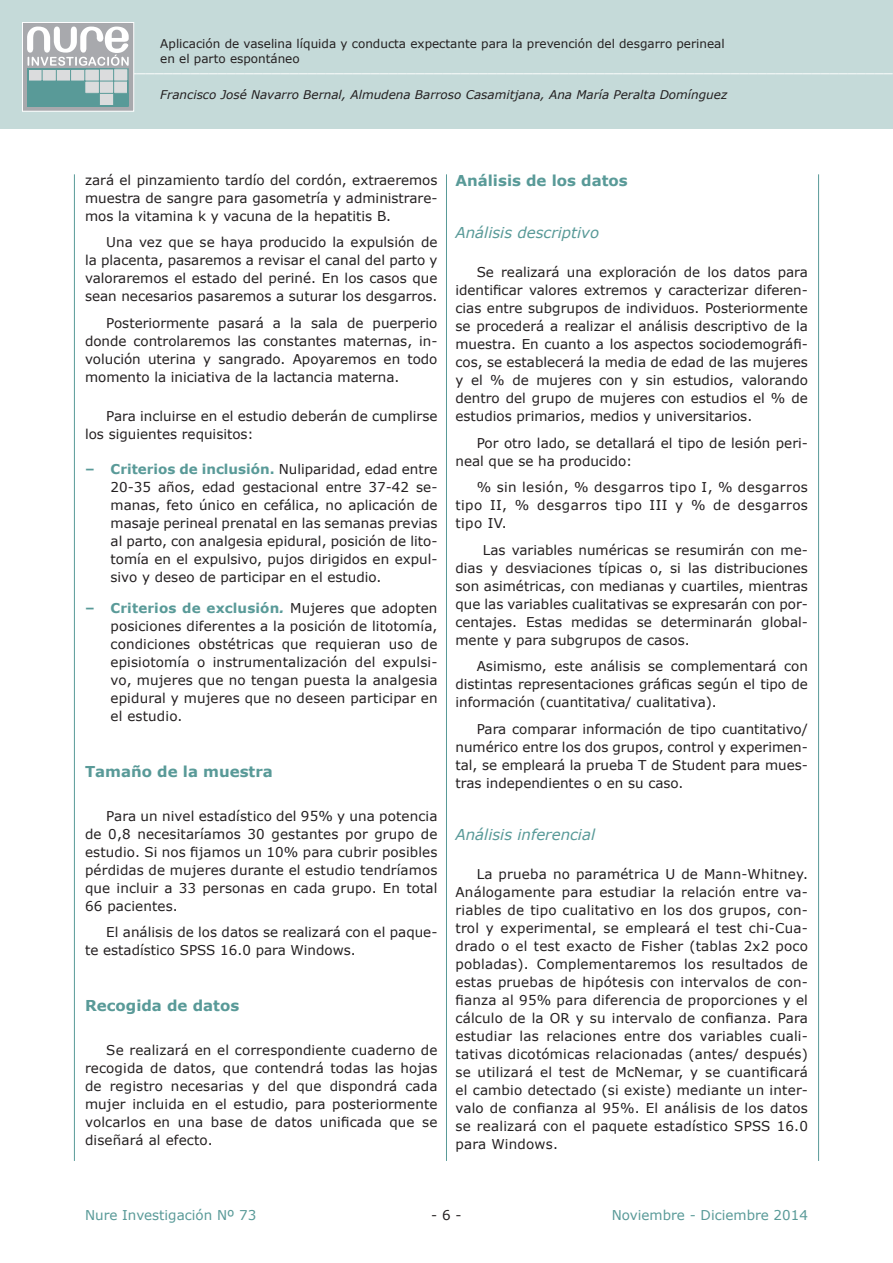
<style>
.page{position:relative;width:893px;height:1263px;background:#fff}
.page>*{position:absolute;margin:0;border:0;box-sizing:border-box;transform-origin:0 0}
.t1{font:18px "Times";color:#fff}
.t2{font:700 15px "Verdana";color:#599a98}
.t3{font:italic 15px "Verdana";color:#599a98}
.t4{font:13.5px/18px "Verdana";color:#231f20;text-align:justify}
.t5{font:13.5px "Verdana";color:#599a98}
.t6{font:12px/14.4px "Verdana";color:#231f20}
.t7{font:italic 12px "Verdana";color:#231f20}
.s1{font-weight:700;color:#599a98}
.s2{font-weight:700;font-style:italic;color:#599a98}
</style>
<div class="page">
<div style="left:0;top:0;width:893px;height:128px;background:#c5dad9"></div>
<div style="left:22px;top:23px;width:112px;height:88px;background:#a8a9ad"></div>
<svg style="left:27px;top:27px;width:102px;height:80px"></svg>
<div style="left:22px;top:22px;width:112px;height:90px;border:1px solid #fff"></div>
<hr style="left:446px;top:174px;width:1px;height:987px;background:#599a98">
<hr style="left:74px;top:174px;width:1px;height:987px;background:#599a98">
<hr style="left:818px;top:174px;width:1px;height:987px;background:#599a98">
<p class="t6" style="left:160px;top:37px;width:566px">Aplicación de vaselina líquida y conducta expectante para la prevención del desgarro perineal en el parto espontáneo</p>
<p class="t7" style="left:160px;top:86px;width:568px">Francisco José Navarro Bernal, Almudena Barroso Casamitjana, Ana María Peralta Domínguez</p>
<h1 class="t1" style="left:56px;top:56px;width:838px">_____________________________________________________________________________________________</h1>
<p class="t4" style="left:85px;top:171px;width:354px">zará el pinzamiento tardío del cordón, extraeremos muestra de sangre para gasometría y administrare&shy;mos la vitamina k y vacuna de la hepatitis B.</p>
<p class="t4" style="left:85px;top:233px;width:354px;text-indent:21px">Una vez que se haya producido la expulsión de la placenta, pasaremos a revisar el canal del parto y valoraremos el estado del periné. En los casos que sean necesarios pasaremos a suturar los desgarros.</p>
<p class="t4" style="left:85px;top:314px;width:354px;text-indent:21px">Posteriormente pasará a la sala de puerperio donde controlaremos las constantes maternas, in&shy;volución uterina y sangrado. Apoyaremos en todo momento la iniciativa de la lactancia materna.</p>
<p class="t4" style="left:85px;top:407px;width:354px;text-indent:21px">Para incluirse en el estudio deberán de cumplirse los siguientes requisitos:</p>
<p class="t4" style="left:111px;top:460px;width:328px;text-indent:-26px"><span class="s1">– Criterios de inclusión.</span> Nuliparidad, edad entre 20-35 años, edad gestacional entre 37-42 se&shy;manas, feto único en cefálica, no aplicación de masaje perineal prenatal en las semanas previas al parto, con analgesia epidural, posición de lito&shy;tomía en el expulsivo, pujos dirigidos en expul&shy;sivo y deseo de participar en el estudio.</p>
<p class="t4" style="left:111px;top:599px;width:328px;text-indent:-26px"><span class="s1">– Criterios de exclusión</span><span class="s2">.</span> Mujeres que adopten posiciones diferentes a la posición de litotomía, condiciones obstétricas que requieran uso de episiotomía o instrumentalización del expulsi&shy;vo, mujeres que no tengan puesta la analgesia epidural y mujeres que no deseen participar en el estudio.</p>
<p class="t2" style="left:85px;top:761px;width:189px">Tamaño de la muestra</p>
<p class="t4" style="left:85px;top:806px;width:354px;text-indent:21px">Para un nivel estadístico del 95% y una potencia de 0,8 necesitaríamos 30 gestantes por grupo de estudio. Si nos fijamos un 10% para cubrir posibles pérdidas de mujeres durante el estudio tendríamos que incluir a 33 personas en cada grupo. En total 66 pacientes.</p>
<p class="t4" style="left:85px;top:923px;width:354px;text-indent:21px">El análisis de los datos se realizará con el paque&shy;te estadístico SPSS 16.0 para Windows.</p>
<p class="t2" style="left:85px;top:995px;width:156px">Recogida de datos</p>
<p class="t4" style="left:85px;top:1041px;width:354px;text-indent:21px">Se realizará en el correspondiente cuaderno de recogida de datos, que contendrá todas las hojas de registro necesarias y del que dispondrá cada mujer incluida en el estudio, para posteriormente volcarlos en una base de datos unificada que se diseñará al efecto.</p>
<p class="t2" style="left:455px;top:170px;width:174px">Análisis de los datos</p>
<p class="t3" style="left:455px;top:222px;width:145px">Análisis descriptivo</p>
<p class="t4" style="left:455px;top:263px;width:354px;text-indent:21px">Se realizará una exploración de los datos para identificar valores extremos y caracterizar diferen&shy;cias entre subgrupos de individuos. Posteriormente se procederá a realizar el análisis descriptivo de la muestra. En cuanto a los aspectos sociodemográfi&shy;cos, se establecerá la media de edad de las mujeres y el % de mujeres con y sin estudios, valorando dentro del grupo de mujeres con estudios el % de estudios primarios, medios y universitarios.</p>
<p class="t4" style="left:455px;top:433px;width:354px;text-indent:21px">Por otro lado, se detallará el tipo de lesión peri&shy;neal que se ha producido:</p>
<p class="t4" style="left:455px;top:478px;width:354px;text-indent:21px">% sin lesión, % desgarros tipo I, % desgarros tipo II, % desgarros tipo III y % de desgarros tipo IV.</p>
<p class="t4" style="left:455px;top:540px;width:354px;text-indent:27px">Las variables numéricas se resumirán con me&shy;dias y desviaciones típicas o, si las distribuciones son asimétricas, con medianas y cuartiles, mientras que las variables cualitativas se expresarán con por&shy;centajes. Estas medidas se determinarán global&shy;mente y para subgrupos de casos.</p>
<p class="t4" style="left:455px;top:657px;width:354px;text-indent:21px">Asimismo, este análisis se complementará con distintas representaciones gráficas según el tipo de información (cuantitativa/ cualitativa).</p>
<p class="t4" style="left:455px;top:719px;width:354px;text-indent:21px">Para comparar información de tipo cuantitativo/ numérico entre los dos grupos, control y experimen&shy;tal, se empleará la prueba T de Student para mues&shy;tras independientes o en su caso.</p>
<p class="t3" style="left:455px;top:824px;width:141px">Análisis inferencial</p>
<p class="t4" style="left:455px;top:865px;width:354px;text-indent:21px">La prueba no paramétrica U de Mann-Whitney.<br>Análogamente para estudiar la relación entre va&shy;riables de tipo cualitativo en los dos grupos, con&shy;trol y experimental, se empleará el test chi-Cua&shy;drado o el test exacto de Fisher (tablas 2x2 poco pobladas). Complementaremos los resultados de estas pruebas de hipótesis con intervalos de con&shy;fianza al 95% para diferencia de proporciones y el cálculo de la OR y su intervalo de confianza. Para estudiar las relaciones entre dos variables cuali&shy;tativas dicotómicas relacionadas (antes/ después) se utilizará el test de McNemar, y se cuantificará el cambio detectado (si existe) mediante un inter&shy;valo de confianza al 95%. El análisis de los datos se realizará con el paquete estadístico SPSS 16.0 para Windows.</p>
<p class="t5" style="left:85px;top:1206px;width:173px">Nure Investigación Nº 73</p>
<p class="t4" style="left:431px;top:1206px;width:32px">- 6 -</p>
<p class="t5" style="left:612px;top:1206px;width:198px">Noviembre - Diciembre 2014</p>
</div>
